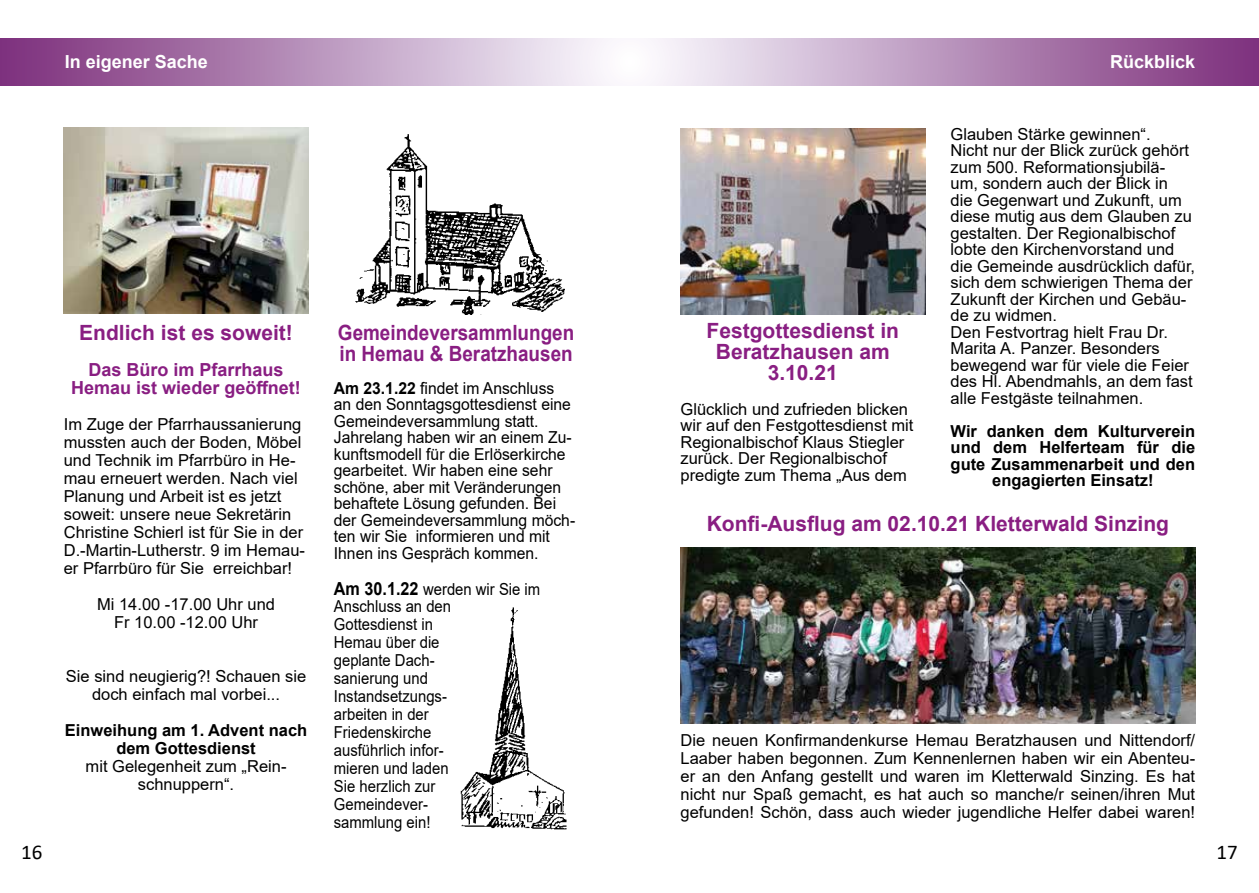
<style>
.page{position:relative;width:1259px;height:893px;background:#fff}
.page>*{position:absolute;margin:0;border:0;box-sizing:border-box;transform-origin:0 0}
.t1{font:700 21px/21px "Arial";color:#891e82;text-align:center}
.t2{font:700 21px/21px "Arial";color:#891e82;scale:.9 1}
.t3{font:21px "Calibri";color:#000}
.t4{font:700 18px/18px "Arial";color:#891e82;text-align:center}
.t5{font:700 18px "Arial";color:#fff}
.t6{font:16.5px/16.5px "Arial";color:#000}
.t7{font:16.5px/16.5px "Arial";color:#000;scale:.95 1}
.t8{font:16.5px/18px "Arial";color:#000;scale:.9 1}
.t9{font:700 16.5px/16.5px "Arial";color:#000;text-align:center}
.s1{font-weight:700}
.s2{font-weight:700;font-size:18px}
</style>
<div class="page">
<svg style="left:0;top:38px;width:1259px;height:47px;background:#bb95bd"></svg>
<img style="left:680px;top:548px;width:515px;height:176px">
<img style="left:64px;top:128px;width:244px;height:185px">
<img style="left:680px;top:129px;width:245px;height:185px">
<img style="left:355px;top:134px;width:209px;height:181px">
<img style="left:460px;top:607px;width:107px;height:223px">
<p class="t5" style="left:65px;top:49px;width:145px">In eigener Sache</p>
<p class="t5" style="left:1110px;top:49px;width:87px">Rückblick</p>
<p class="t1" style="left:79px;top:322px;width:215px">Endlich ist es soweit!</p>
<p class="t4" style="left:71px;top:360px;width:231px">Das Büro im Pfarrhaus<br>Hemau ist wieder geöffnet!</p>
<p class="t6" style="left:64px;top:415px;width:243px;line-height:18px">Im Zuge der Pfarrhaussanierung mussten auch der Boden, Möbel und Technik im Pfarrbüro in He&shy;mau erneuert werden. Nach viel<br>Planung und Arbeit ist es jetzt soweit: unsere neue Sekretärin<br>Christine Schierl ist für Sie in der<br>D.-Martin-Lutherstr. 9 im Hemau&shy;er Pfarrbüro für Sie erreichbar!</p>
<p class="t6" style="left:97px;top:595px;width:179px;line-height:18px;text-align:center">Mi 14.00 -17.00 Uhr und<br>Fr 10.00 -12.00 Uhr</p>
<p class="t6" style="left:66px;top:667px;width:242px;line-height:18px;text-align:center">Sie sind neugierig?! Schauen sie doch einfach mal vorbei...</p>
<p class="t9" style="left:65px;top:721px;width:244px;line-height:18px">Einweihung am 1. Advent nach dem Gottesdienst</p>
<p class="t6" style="left:86px;top:757px;width:202px;line-height:18px;text-align:center">mit Gelegenheit zum „Rein&shy;schnuppern“.</p>
<p class="t2" style="left:338px;top:322px;width:264px">Gemeindeversammlungen in Hemau &amp; Beratzhausen</p>
<p class="t7" style="left:334px;top:379px;width:256px"><span class="s1">Am 23.1.22</span> findet im Anschluss an den Sonntagsgottesdienst eine<br>Gemeindeversammlung statt.<br>Jahrelang haben wir an einem Zu&shy;kunftsmodell für die Erlöserkirche gearbeitet. Wir haben eine sehr schöne, aber mit Veränderungen behaftete Lösung gefunden. Bei der Gemeindeversammlung möch&shy;ten wir Sie informieren und mit<br>Ihnen ins Gespräch kommen.</p>
<p class="t8" style="left:334px;top:580px;width:231px"><span class="s2">Am 30.1.22</span> werden wir Sie im<br>Anschluss an den<br>Gottesdienst in<br>Hemau über die<br>geplante Dach-<br>sanierung und<br>Instandsetzungs-<br>arbeiten in der<br>Friedenskirche<br>ausführlich infor-<br>mieren und laden<br>Sie herzlich zur<br>Gemeindever-<br>sammlung ein!</p>
<p class="t1" style="left:706px;top:321px;width:194px">Festgottesdienst in<br>Beratzhausen am<br>3.10.21</p>
<p class="t6" style="left:680px;top:401px;width:234px">Glücklich und zufrieden blicken wir auf den Festgottesdienst mit<br>Regionalbischof Klaus Stiegler zurück. Der Regionalbischof predigte zum Thema „Aus dem</p>
<p class="t6" style="left:950px;top:125px;width:246px">Glauben Stärke gewinnen“.<br>Nicht nur der Blick zurück gehört zum 500. Reformationsjubilä&shy;um, sondern auch der Blick in<br>die Gegenwart und Zukunft, um diese mutig aus dem Glauben zu gestalten. Der Regionalbischof lobte den Kirchenvorstand und die Gemeinde ausdrücklich dafür, sich dem schwierigen Thema der<br>Zukunft der Kirchen und Gebäu&shy;de zu widmen.<br>Den Festvortrag hielt Frau Dr.<br>Marita A. Panzer. Besonders bewegend war für viele die Feier des Hl. Abendmahls, an dem fast alle Festgäste teilnahmen.</p>
<p class="t9" style="left:950px;top:423px;width:246px">Wir danken dem Kulturverein und dem Helferteam für die gute Zusammenarbeit und den engagierten Einsatz!</p>
<p class="t1" style="left:707px;top:513px;width:464px">Konfi-Ausflug am 02.10.21 Kletterwald Sinzing</p>
<p class="t6" style="left:680px;top:731px;width:516px;line-height:18px;text-align:justify">Die neuen Konfirmandenkurse Hemau Beratzhausen und Nittendorf/ Laaber haben begonnen. Zum Kennenlernen haben wir ein Abenteu&shy;er an den Anfang gestellt und waren im Kletterwald Sinzing. Es hat nicht nur Spaß gemacht, es hat auch so manche/r seinen/ihren Mut gefunden! Schön, dass auch wieder jugendliche Helfer dabei waren!</p>
<p class="t3" style="left:21px;top:838px;width:23px">16</p>
<p class="t3" style="left:1216px;top:838px;width:23px">17</p>
</div>
